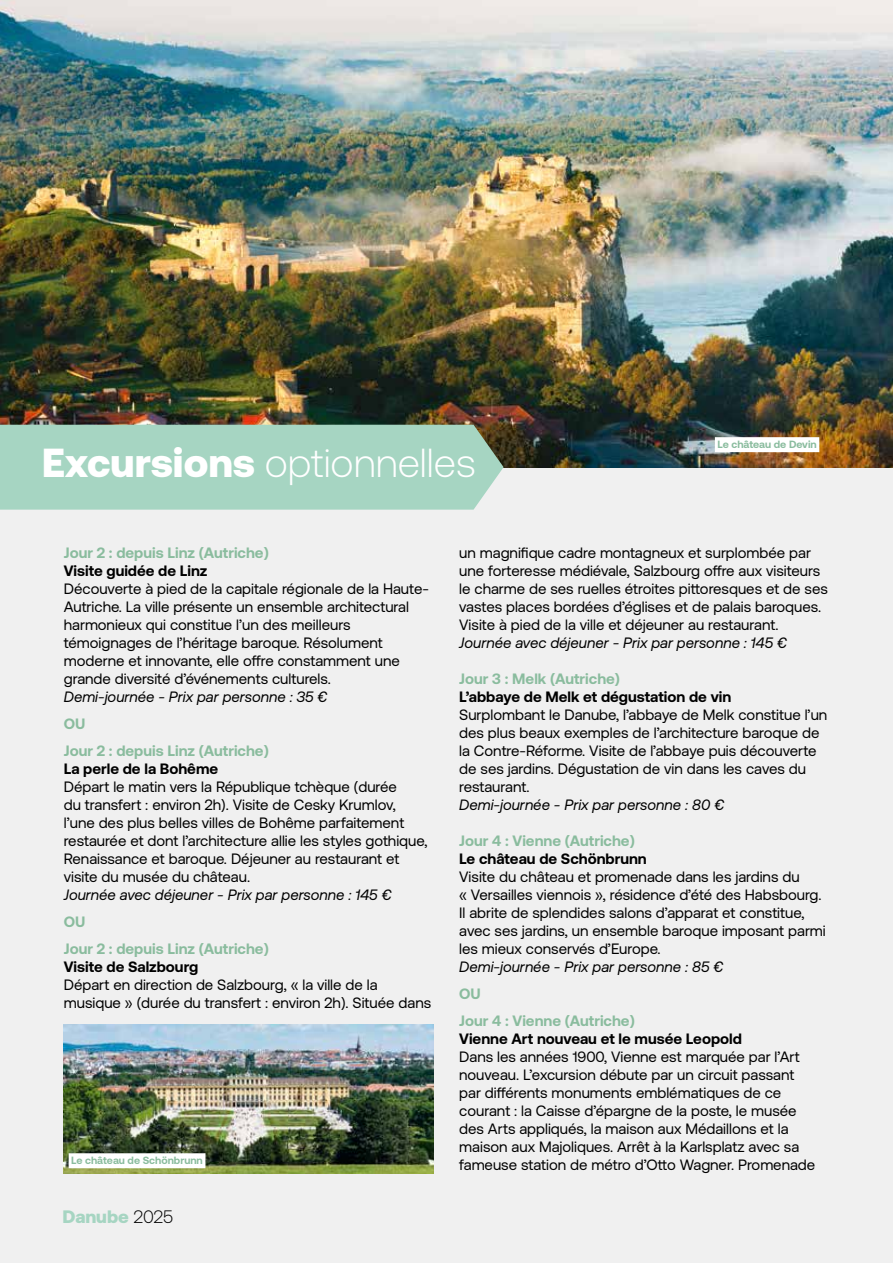
<style>
.page{position:relative;width:893px;height:1263px;background:#f0f0f0}
.page>*{position:absolute;margin:0;border:0;box-sizing:border-box;transform-origin:0 0}
.t1{font:300 40.5px "Aeonik";color:#fff}
.t2{font:900 18px "Aeonik";color:#a6d5c2}
.t3{font:15px/18px "Aeonik";color:#000}
.t4{font:italic 15px "Aeonik";color:#000}
.t5{font:700 15px/27px "Aeonik";color:#8abc9e}
.t6{font:700 15px "Aeonik";color:#000}
.t7{font:700 10.5px "Aeonik";color:#8abc9e}
.s1{font-weight:900}
.s2{font-weight:300;color:#000}
</style>
<div class="page">
<img style="left:0;top:0;width:893px;height:468px">
<div style="left:0;top:425px;width:504px;height:85px;background:#a6d5c2"></div>
<div style="left:715px;top:437px;width:104px;height:15px;background:#fff"></div>
<img style="left:64px;top:1025px;width:370px;height:148px">
<div style="left:69px;top:1153px;width:136px;height:15px;background:#fff"></div>
<h1 class="t1" style="left:42px;top:440px;width:435px"><span class="s1">Excursions</span> optionnelles</h1>
<p class="t7" style="left:717px;top:438px;width:101px">Le château de Devin</p>
<p class="t5" style="left:64px;top:539px;width:207px">Jour 2 : depuis Linz (Autriche)</p>
<p class="t6" style="left:64px;top:562px;width:145px">Visite guidée de Linz</p>
<p class="t3" style="left:64px;top:580px;width:367px">Découverte à pied de la capitale régionale de la Haute-Autriche. La ville présente un ensemble architectural harmonieux qui constitue l’un des meilleurs témoignages de l’héritage baroque. Résolument moderne et innovante, elle offre constamment une grande diversité d’événements culturels.</p>
<p class="t4" style="left:64px;top:689px;width:265px">Demi-journée - Prix par personne : 35 €</p>
<p class="t5" style="left:64px;top:710px;width:207px">OU<br>Jour 2 : depuis Linz (Autriche)</p>
<p class="t6" style="left:64px;top:760px;width:156px">La perle de la Bohême</p>
<p class="t3" style="left:64px;top:778px;width:365px">Départ le matin vers la République tchèque (durée<br>du transfert : environ 2h). Visite de Cesky Krumlov, l’une des plus belles villes de Bohême parfaitement restaurée et dont l’architecture allie les styles gothique, Renaissance et baroque. Déjeuner au restaurant et visite du musée du château.</p>
<p class="t4" style="left:64px;top:887px;width:329px">Journée avec déjeuner - Prix par personne : 145 €</p>
<p class="t5" style="left:64px;top:908px;width:207px">OU<br>Jour 2 : depuis Linz (Autriche)</p>
<p class="t6" style="left:64px;top:958px;width:136px">Visite de Salzbourg</p>
<p class="t3" style="left:64px;top:976px;width:369px">Départ en direction de Salzbourg, « la ville de la musique » (durée du transfert : environ 2h). Située dans</p>
<p class="t7" style="left:71px;top:1154px;width:133px">Le château de Schönbrunn</p>
<p class="t2" style="left:62px;top:1206px;width:112px">Danube <span class="s2">2025</span></p>
<p class="t3" style="left:459px;top:544px;width:370px">un magnifique cadre montagneux et surplombée par une forteresse médiévale, Salzbourg offre aux visiteurs le charme de ses ruelles étroites pittoresques et de ses vastes places bordées d’églises et de palais baroques.<br>Visite à pied de la ville et déjeuner au restaurant.</p>
<p class="t4" style="left:459px;top:635px;width:329px">Journée avec déjeuner - Prix par personne : 145 €</p>
<p class="t5" style="left:459px;top:665px;width:162px">Jour 3 : Melk (Autriche)</p>
<p class="t6" style="left:459px;top:688px;width:273px">L’abbaye de Melk et dégustation de vin</p>
<p class="t3" style="left:459px;top:706px;width:370px">Surplombant le Danube, l’abbaye de Melk constitue l’un des plus beaux exemples de l’architecture baroque de la Contre-Réforme. Visite de l’abbaye puis découverte de ses jardins. Dégustation de vin dans les caves du restaurant.</p>
<p class="t4" style="left:459px;top:797px;width:267px">Demi-journée - Prix par personne : 80 €</p>
<p class="t5" style="left:459px;top:827px;width:177px">Jour 4 : Vienne (Autriche)</p>
<p class="t6" style="left:459px;top:850px;width:189px">Le château de Schönbrunn</p>
<p class="t3" style="left:459px;top:868px;width:368px">Visite du château et promenade dans les jardins du<br>« Versailles viennois », résidence d’été des Habsbourg.<br>Il abrite de splendides salons d’apparat et constitue, avec ses jardins, un ensemble baroque imposant parmi les mieux conservés d’Europe.</p>
<p class="t4" style="left:459px;top:959px;width:266px">Demi-journée - Prix par personne : 85 €</p>
<p class="t5" style="left:459px;top:980px;width:177px">OU<br>Jour 4 : Vienne (Autriche)</p>
<p class="t6" style="left:459px;top:1030px;width:284px">Vienne Art nouveau et le musée Leopold</p>
<p class="t3" style="left:459px;top:1048px;width:357px">Dans les années 1900, Vienne est marquée par l’Art nouveau. L’excursion débute par un circuit passant par différents monuments emblématiques de ce courant : la Caisse d’épargne de la poste, le musée des Arts appliqués, la maison aux Médaillons et la maison aux Majoliques. Arrêt à la Karlsplatz avec sa fameuse station de métro d’Otto Wagner. Promenade</p>
</div>
